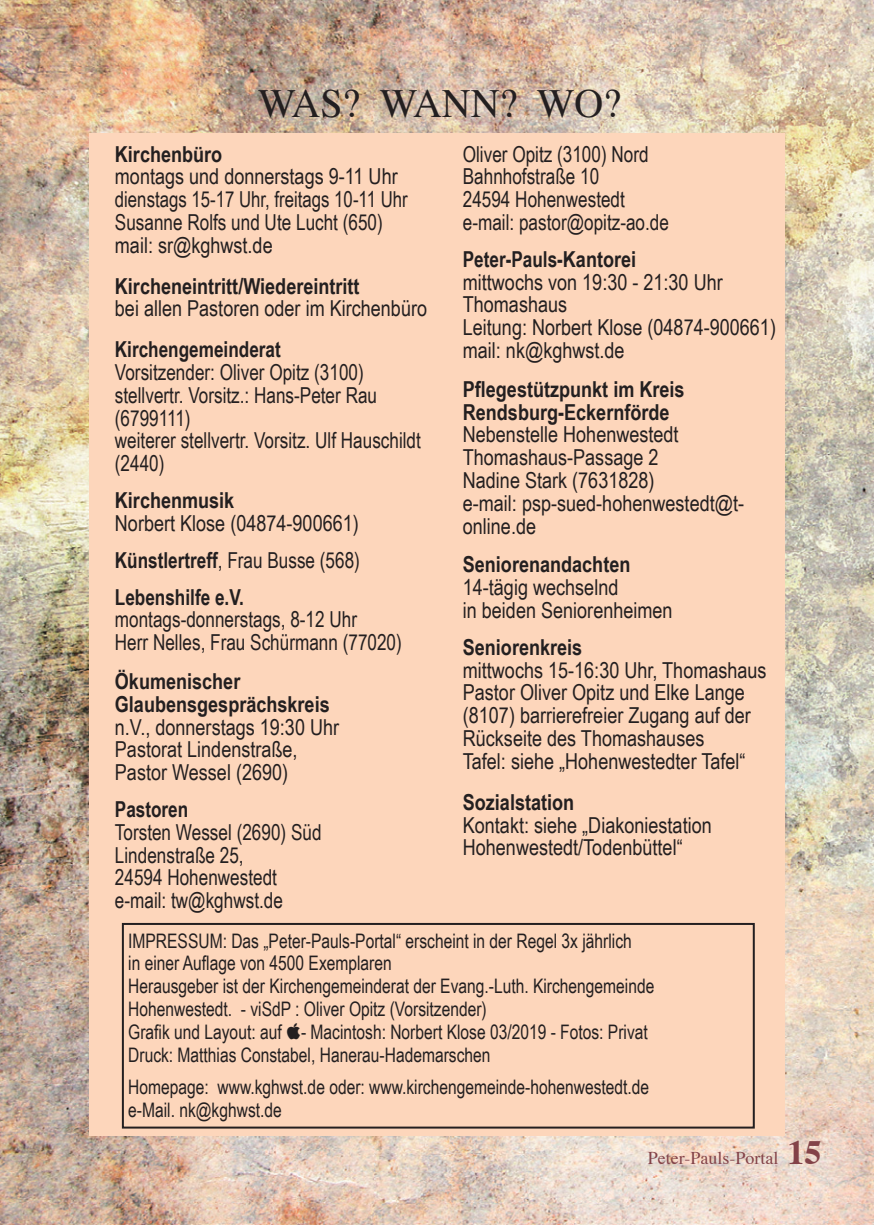
<style>
.page{position:relative;width:874px;height:1225px;background:#fff}
.page>*{position:absolute;margin:0;border:0;box-sizing:border-box;transform-origin:0 0}
.t1{font:40px "Times";color:#231f20}
.t2{font:22px/22.8px "Arial Narrow";color:#231f20}
.t3{font:22px/22.8px "Arial Narrow";color:#231f20;scale:.95 1}
.t4{font:700 22px/22.8px "Arial Narrow";color:#231f20}
.t5{font:700 22px "Arial Narrow";color:#231f20;scale:.95 1}
.t6{font:20px/22.8px "Arial Narrow";color:#231f20;scale:.95 1}
.t7{font:18px "Times";color:#834248}
.s1{font-weight:700}
.s2{font-weight:700;font-size:34px}
</style>
<div class="page">
<img style="left:0;top:0;width:873px;height:1225px">
<div style="left:89px;top:134px;width:695px;height:1002px;background:#fdd6bb"></div>
<div style="left:122px;top:923px;width:632px;height:205px;border:2px solid #231f20"></div>
<h1 class="t1" style="left:258px;top:66px;width:364px">WAS? WANN? WO?</h1>
<p class="t4" style="left:115px;top:141px;width:109px">Kirchenbüro</p>
<p class="t2" style="left:115px;top:164px;width:294px">montags und donnerstags 9-11 Uhr dienstags 15-17 Uhr, freitags 10-11 Uhr<br>Susanne Rolfs und Ute Lucht (650) mail: sr@kghwst.de</p>
<p class="t4" style="left:115px;top:273px;width:246px">Kircheneintritt/Wiedereintritt</p>
<p class="t2" style="left:115px;top:296px;width:313px">bei allen Pastoren oder im Kirchenbüro</p>
<p class="t5" style="left:115px;top:333px;width:176px">Kirchengemeinderat</p>
<p class="t3" style="left:115px;top:360px;width:323px">Vorsitzender: Oliver Opitz (3100) stellvertr. Vorsitz.: Hans-Peter Rau (6799111)<br>weiterer stellvertr. Vorsitz. Ulf Hauschildt (2440)</p>
<p class="t4" style="left:115px;top:488px;width:121px">Kirchenmusik</p>
<p class="t2" style="left:115px;top:504px;width:246px;line-height:36.8px;text-align:justify">Norbert Klose (04874-900661)<br><span class="s1">Künstlertreff</span>, Frau Busse (568)<br><span class="s1">Lebenshilfe e.V.</span></p>
<p class="t3" style="left:115px;top:607px;width:303px">montags-donnerstags, 8-12 Uhr<br>Herr Nelles, Frau Schürmann (77020)</p>
<p class="t4" style="left:115px;top:669px;width:216px">Ökumenischer<br>Glaubensgesprächskreis</p>
<p class="t2" style="left:115px;top:714px;width:226px">n.V., donnerstags 19:30 Uhr<br>Pastorat Lindenstraße,<br>Pastor Wessel (2690)</p>
<p class="t5" style="left:115px;top:792px;width:79px">Pastoren</p>
<p class="t3" style="left:115px;top:820px;width:219px">Torsten Wessel (2690) Süd<br>Lindenstraße 25,<br>24594 Hohenwestedt e-mail: tw@kghwst.de</p>
<p class="t3" style="left:462px;top:142px;width:218px">Oliver Opitz (3100) Nord<br>Bahnhofstraße 10<br>24594 Hohenwestedt e-mail: pastor@opitz-ao.de</p>
<p class="t5" style="left:462px;top:242px;width:184px">Peter-Pauls-Kantorei</p>
<p class="t2" style="left:462px;top:270px;width:314px">mittwochs von 19:30 - 21:30 Uhr<br>Thomashaus<br>Leitung: Norbert Klose (04874-900661) mail: nk@kghwst.de</p>
<p class="t4" style="left:462px;top:376px;width:223px">Pflegestützpunkt im Kreis<br>Rendsburg-Eckernförde</p>
<p class="t2" style="left:462px;top:422px;width:283px">Nebenstelle Hohenwestedt<br>Thomashaus-Passage 2<br>Nadine Stark (7631828)<br>e-mail: psp-sued-hohenwestedt@t&shy;online.de</p>
<p class="t4" style="left:462px;top:552px;width:169px">Seniorenandachten</p>
<p class="t2" style="left:462px;top:575px;width:211px">14-tägig wechselnd<br>in beiden Seniorenheimen</p>
<p class="t4" style="left:462px;top:634px;width:121px">Seniorenkreis</p>
<p class="t2" style="left:462px;top:657px;width:305px">mittwochs 15-16:30 Uhr, Thomashaus Pastor Oliver Opitz und Elke Lange (8107) barrierefreier Zugang auf der Rückseite des Thomashauses<br>Tafel: siehe „Hohenwestedter Tafel“</p>
<p class="t4" style="left:462px;top:789px;width:113px">Sozialstation</p>
<p class="t2" style="left:462px;top:812px;width:250px">Kontakt: siehe „Diakoniestation<br>Hohenwestedt/Todenbüttel“</p>
<p class="t6" style="left:128px;top:928px;width:555px">IMPRESSUM: Das „Peter-Pauls-Portal“ erscheint in der Regel 3x jährlich<br>in einer Auflage von 4500 Exemplaren<br>Herausgeber ist der Kirchengemeinderat der Evang.-Luth. Kirchengemeinde Hohenwestedt. - viSdP : Oliver Opitz (Vorsitzender)<br>Grafik und Layout: auf - Macintosh: Norbert Klose 03/2019 - Fotos: Privat Druck: Matthias Constabel, Hanerau-Hademarschen</p>
<p class="t6" style="left:128px;top:1075px;width:549px">Homepage: www.kghwst.de oder: www.kirchengemeinde-hohenwestedt.de e-Mail. nk@kghwst.de</p>
<p class="t7" style="left:647px;top:1141px;width:175px">Peter-Pauls-Portal <span class="s2">15</span></p>
</div>
